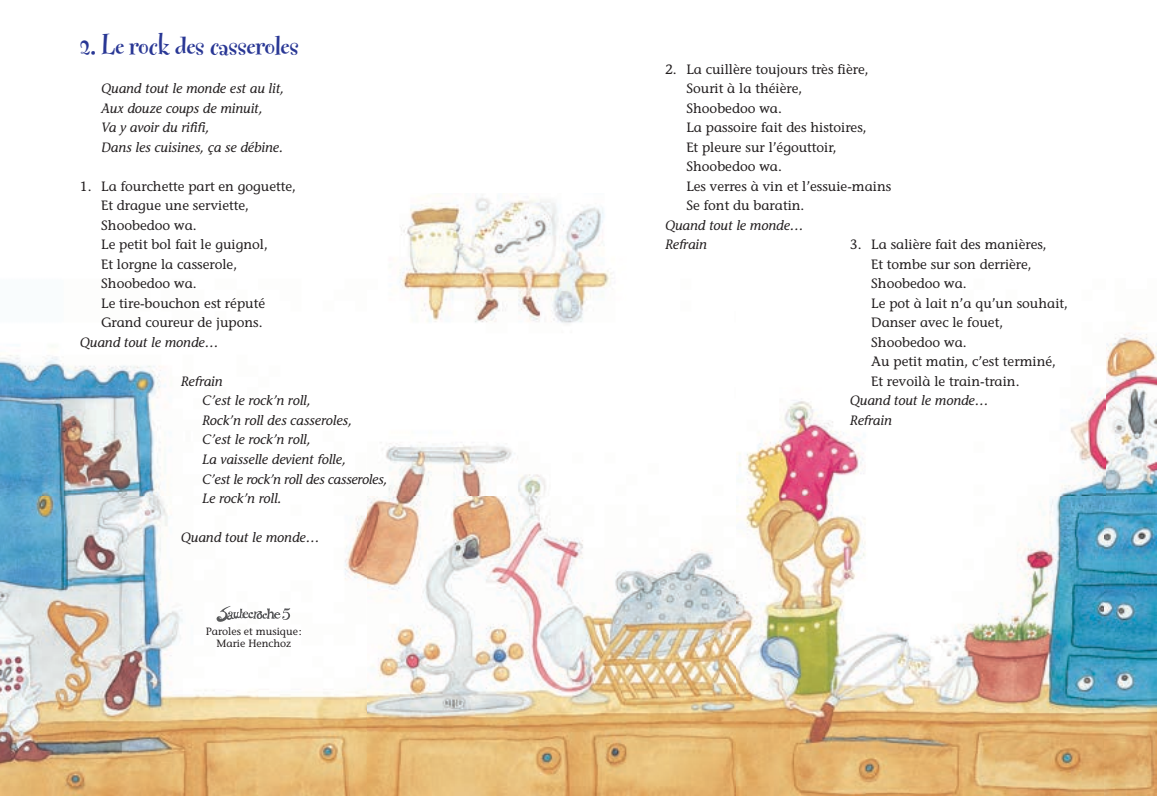
<style>
.page{position:relative;width:1157px;height:796px;background:#fff}
.page>*{position:absolute;margin:0;border:0;box-sizing:border-box;transform-origin:0 0}
.t1{font:700 27px "Fontesque";letter-spacing:-.015em;color:#293795}
.t2{font:13.5px/19.5px "Stone Informal";color:#231f20}
.t3{font:italic 13.5px/19.5px "Stone Informal";color:#231f20}
.t4{font:10.5px/12px "Stone Informal";color:#231f20;text-align:center}
</style>
<div class="page">
<img style="left:0;top:194px;width:1157px;height:601px">
<svg style="left:217px;top:605px;width:73px;height:16px"></svg>
<h1 class="t1" style="left:80px;top:29px;width:221px">2. Le rock des casseroles</h1>
<p class="t3" style="left:101px;top:80px;width:184px">Quand tout le monde est au lit,<br>Aux douze coups de minuit,<br>Va y avoir du rififi,<br>Dans les cuisines, ça se débine.</p>
<p class="t2" style="left:101px;top:176px;width:196px;text-indent:-21px">1. La fourchette part en goguette,<br>Et drague une serviette,<br>Shoobedoo wa.<br>Le petit bol fait le guignol,<br>Et lorgne la casserole,<br>Shoobedoo wa.<br>Le tire-bouchon est réputé<br>Grand coureur de jupons.</p>
<p class="t3" style="left:80px;top:333px;width:140px">Quand tout le monde…</p>
<p class="t3" style="left:202px;top:372px;width:187px;text-indent:-21px">Refrain<br>C’est le rock’n roll,<br>Rock’n roll des casseroles,<br>C’est le rock’n roll,<br>La vaisselle devient folle,<br>C’est le rock’n roll des casseroles,<br>Le rock’n roll.</p>
<p class="t3" style="left:181px;top:528px;width:140px">Quand tout le monde…</p>
<p class="t4" style="left:206px;top:624px;width:98px">Paroles et musique:<br>Marie Henchoz</p>
<p class="t2" style="left:686px;top:59px;width:206px;text-indent:-21px">2. La cuillère toujours très fière,<br>Sourit à la théière,<br>Shoobedoo wa.<br>La passoire fait des histoires,<br>Et pleure sur l’égouttoir,<br>Shoobedoo wa.<br>Les verres à vin et l’essuie-mains<br>Se font du baratin.</p>
<p class="t3" style="left:665px;top:216px;width:140px">Quand tout le monde…<br>Refrain</p>
<p class="t2" style="left:871px;top:235px;width:198px;text-indent:-21px">3. La salière fait des manières,<br>Et tombe sur son derrière,<br>Shoobedoo wa.<br>Le pot à lait n’a qu’un souhait,<br>Danser avec le fouet,<br>Shoobedoo wa.<br>Au petit matin, c’est terminé,<br>Et revoilà le train-train.</p>
<p class="t3" style="left:850px;top:392px;width:140px">Quand tout le monde…<br>Refrain</p>
</div>
